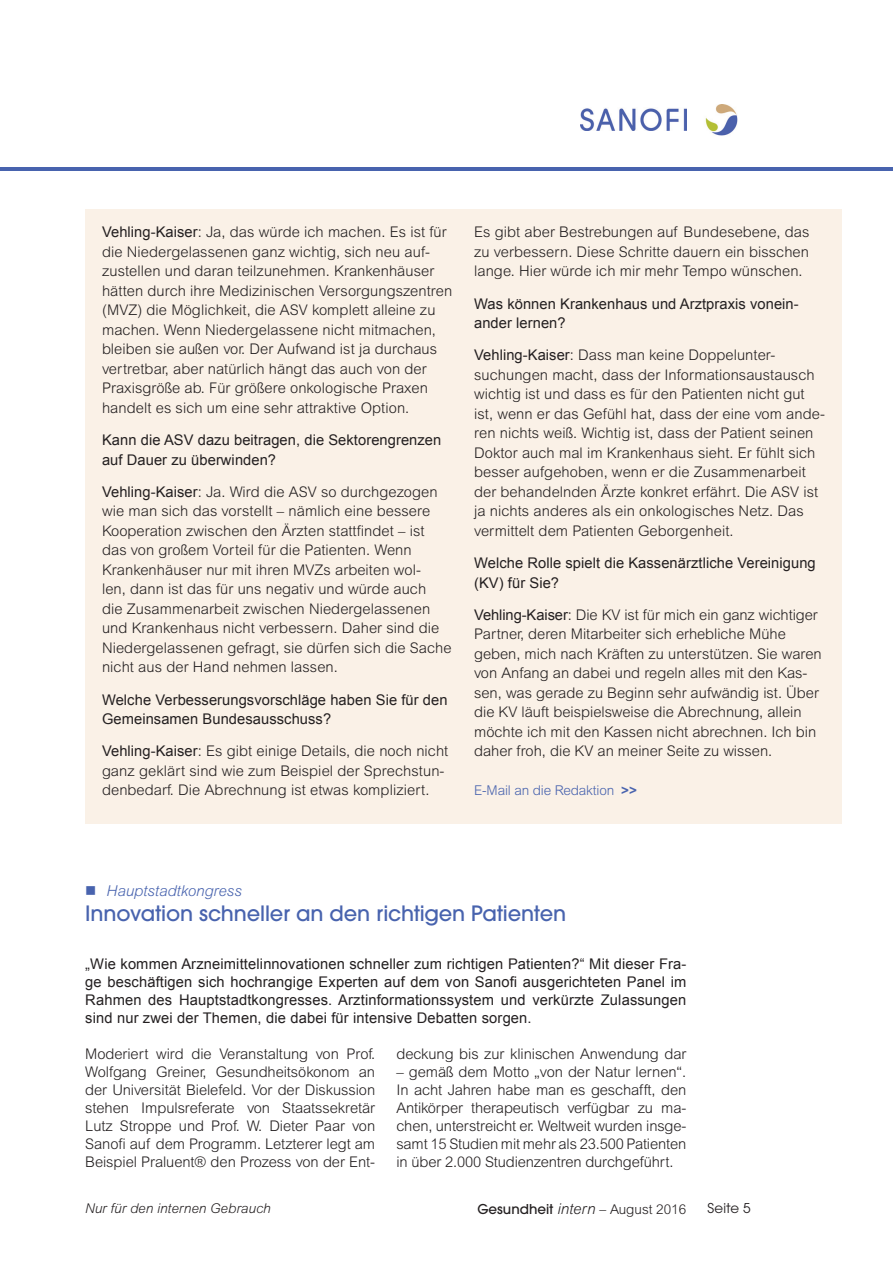
<style>
.page{position:relative;width:893px;height:1263px;background:#fff}
.page>*{position:absolute;margin:0;border:0;box-sizing:border-box;transform-origin:0 0}
.t1{font:500 21px "ITC Avant Garde Std";letter-spacing:-.005em;color:#4863ae}
.t2{font:italic 300 15px "Arial MT Std";color:#4863ae}
.t3{font:300 14.7px/19.5px "Arial MT Std";letter-spacing:.005em;color:#231f20}
.t4{font:14.7px/19.5px "Arial";letter-spacing:.005em;color:#231f20}
.t5{font:300 13.5px "Arial MT Std";color:#231f20}
.t6{font:italic 300 13.5px "Arial MT Std";color:#231f20}
.t7{font:300 13.5px "Arial MT Std";letter-spacing:-.01em;color:#4863ae}
.t8{font:13.5px "ITC Avant Garde Std";color:#231f20}
.s1{font-family:"Arial";font-weight:400}
.s2{font-family:"Arial";font-weight:700}
.s3{font-family:"ITC Avant Garde Std";font-weight:500}
.s4{font-style:italic;font-size:15px}
</style>
<div class="page">
<hr style="left:0;top:167px;width:893px;height:4px;background:#4863ae">
<img style="left:580px;top:108px;width:106px;height:22px">
<img style="left:705px;top:104px;width:33px;height:32px">
<div style="left:85px;top:209px;width:757px;height:615px;background:#faf1e7"></div>
<p class="t3" style="left:102px;top:222px;width:352px"><span class="s1">Vehling-Kaiser</span>: Ja, das würde ich machen. Es ist für die Niedergelassenen ganz wichtig, sich neu auf&shy;zustellen und daran teilzunehmen. Krankenhäuser hätten durch ihre Medizinischen Versorgungszentren (MVZ) die Möglichkeit, die ASV komplett alleine zu machen. Wenn Niedergelassene nicht mitmachen, bleiben sie außen vor. Der Aufwand ist ja durchaus vertretbar, aber natürlich hängt das auch von der Praxisgröße ab. Für größere onkologische Praxen handelt es sich um eine sehr attraktive Option.</p>
<p class="t4" style="left:102px;top:430px;width:341px">Kann die ASV dazu beitragen, die Sektorengrenzen auf Dauer zu überwinden?</p>
<p class="t3" style="left:102px;top:482px;width:351px"><span class="s1">Vehling-Kaiser</span>: Ja. Wird die ASV so durchgezogen wie man sich das vorstellt – nämlich eine bessere Kooperation zwischen den Ärzten stattfindet – ist das von großem Vorteil für die Patienten. Wenn Krankenhäuser nur mit ihren MVZs arbeiten wol-<br>len, dann ist das für uns negativ und würde auch<br>die Zusammenarbeit zwischen Niedergelassenen und Krankenhaus nicht verbessern. Daher sind die Niedergelassenen gefragt, sie dürfen sich die Sache nicht aus der Hand nehmen lassen.</p>
<p class="t4" style="left:102px;top:690px;width:347px">Welche Verbesserungsvorschläge haben Sie für den<br>Gemeinsamen Bundesausschuss?</p>
<p class="t3" style="left:102px;top:741px;width:348px"><span class="s1">Vehling-Kaiser</span>: Es gibt einige Details, die noch nicht ganz geklärt sind wie zum Beispiel der Sprechstun&shy;denbedarf. Die Abrechnung ist etwas kompliziert.</p>
<p class="t3" style="left:474px;top:222px;width:337px;text-align:justify">Es gibt aber Bestrebungen auf Bundesebene, das zu verbessern. Diese Schritte dauern ein bisschen lange. Hier würde ich mir mehr Tempo wünschen.</p>
<p class="t4" style="left:474px;top:294px;width:326px">Was können Krankenhaus und Arztpraxis vonein&shy;ander lernen?</p>
<p class="t3" style="left:474px;top:345px;width:352px"><span class="s1">Vehling-Kaiser</span>: Dass man keine Doppelunter&shy;suchungen macht, dass der Informationsaustausch wichtig ist und dass es für den Patienten nicht gut ist, wenn er das Gefühl hat, dass der eine vom ande&shy;ren nichts weiß. Wichtig ist, dass der Patient seinen Doktor auch mal im Krankenhaus sieht. Er fühlt sich besser aufgehoben, wenn er die Zusammenarbeit der behandelnden Ärzte konkret erfährt. Die ASV ist ja nichts anderes als ein onkologisches Netz. Das vermittelt dem Patienten Geborgenheit.</p>
<p class="t4" style="left:474px;top:553px;width:343px">Welche Rolle spielt die Kassenärztliche Vereinigung (KV) für Sie?</p>
<p class="t3" style="left:474px;top:605px;width:349px"><span class="s1">Vehling-Kaiser</span>: Die KV ist für mich ein ganz wichtiger Partner, deren Mitarbeiter sich erhebliche Mühe geben, mich nach Kräften zu unterstützen. Sie waren von Anfang an dabei und regeln alles mit den Kas&shy;sen, was gerade zu Beginn sehr aufwändig ist. Über die KV läuft beispielsweise die Abrechnung, allein möchte ich mit den Kassen nicht abrechnen. Ich bin daher froh, die KV an meiner Seite zu wissen.</p>
<p class="t7" style="left:474px;top:783px;width:164px">E-Mail an die Redaktion <span class="s2">&gt;&gt;</span></p>
<p class="t2" style="left:85px;top:882px;width:158px">■ Hauptstadtkongress</p>
<h1 class="t1" style="left:85px;top:900px;width:482px">Innovation schneller an den richtigen Patienten</h1>
<p class="t4" style="left:85px;top:954px;width:603px;line-height:18px;text-align:justify">„Wie kommen Arzneimittelinnovationen schneller zum richtigen Patienten?“ Mit dieser Fra&shy;ge beschäftigen sich hochrangige Experten auf dem von Sanofi ausgerichteten Panel im Rahmen des Hauptstadtkongresses. Arztinformationssystem und verkürzte Zulassungen sind nur zwei der Themen, die dabei für intensive Debatten sorgen.</p>
<p class="t3" style="left:85px;top:1045px;width:291px;line-height:18px;text-align:justify">Moderiert wird die Veranstaltung von Prof.<br>Wolfgang Greiner, Gesundheitsökonom an der Universität Bielefeld. Vor der Diskussion stehen Impulsreferate von Staatssekretär Lutz Stroppe und Prof. W. Dieter Paar von Sanofi auf dem Programm. Letzterer legt am Beispiel Praluent® den Prozess von der Ent-</p>
<p class="t3" style="left:396px;top:1044px;width:291px">deckung bis zur klinischen Anwendung dar</p>
<p class="t3" style="left:396px;top:1063px;width:291px;line-height:18px;text-align:justify">– gemäß dem Motto „von der Natur lernen“.<br>In acht Jahren habe man es geschafft, den Antikörper therapeutisch verfügbar zu ma&shy;chen, unterstreicht er. Weltweit wurden insge&shy;samt 15 Studien mit mehr als 23.500 Patienten in über 2.000 Studienzentren durchgeführt.</p>
<p class="t6" style="left:85px;top:1201px;width:187px">Nur für den internen Gebrauch</p>
<p class="t5" style="left:477px;top:1202px;width:210px"><span class="s3">Gesundheit</span> <span class="s4">intern</span> – August 2016</p>
<p class="t8" style="left:708px;top:1200px;width:45px">Seite 5</p>
</div>
